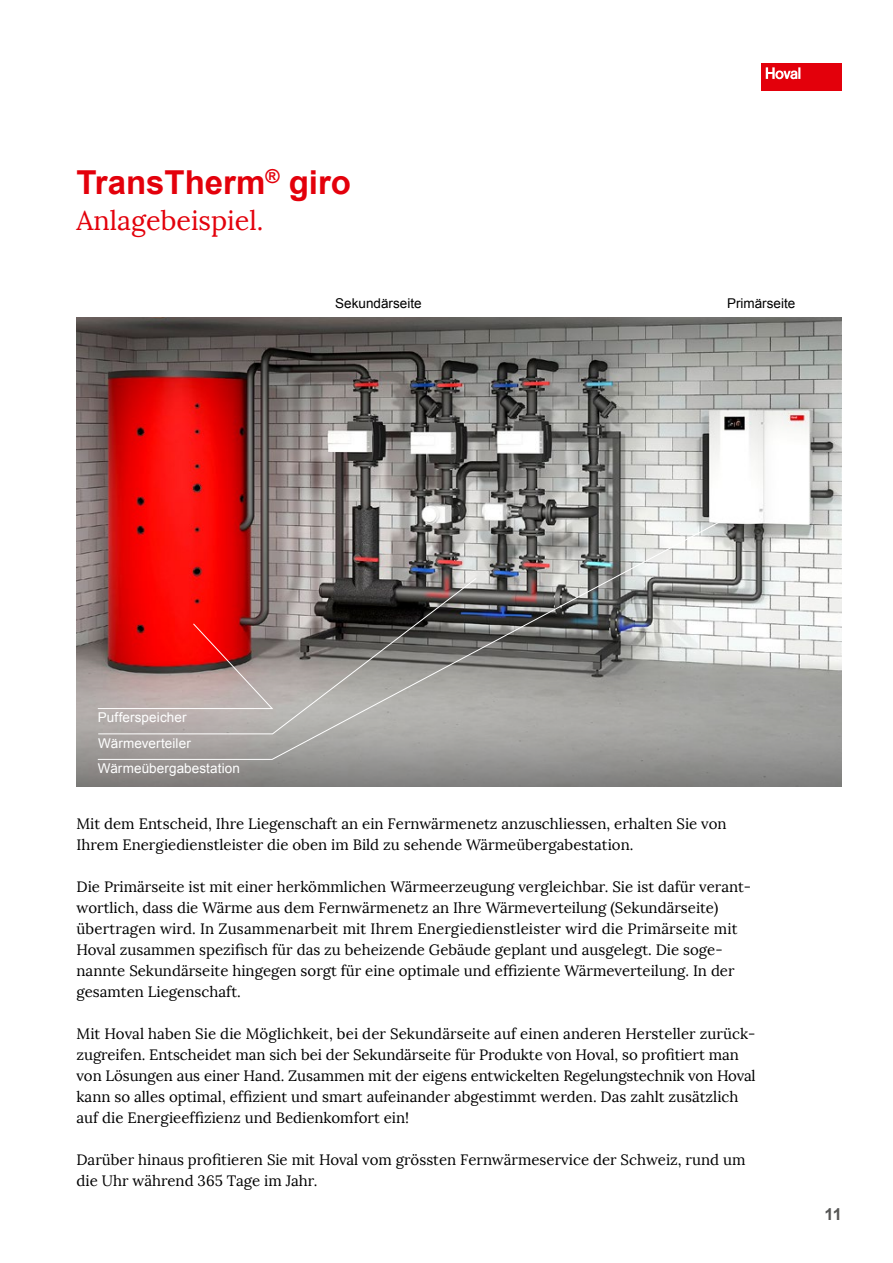
<style>
.page{position:relative;width:893px;height:1263px;background:#fff}
.page>*{position:absolute;margin:0;border:0;box-sizing:border-box;transform-origin:0 0}
.Headline_01{font:700 33px "Arial";color:#e3000b}
.Headline_02{font:27px "Lora";color:#e3000b}
.t1{font:700 16.5px "Arial";color:#565655}
.Lauftext_Lora_Regula{font:15px/21px "Lora";color:#000}
.Schnittbeschreibung{font:13.5px "Arial";letter-spacing:.01em;color:#fff}
.AB_09{font:13.5px "Arial";color:#000}
</style>
<div class="page">
<div style="left:761px;top:63px;width:81px;height:27px;background:#e3000b"></div>
<svg style="left:766px;top:67px;width:34px;height:12px"></svg>
<img style="left:77px;top:317px;width:765px;height:344px">
<svg style="left:77px;top:661px;width:765px;height:126px;background:#939290"></svg>
<svg style="left:97px;top:518px;width:629px;height:242px;background:#a2817f"></svg>
<p class="Headline_01" style="left:77px;top:161px;width:276px">TransTherm<sup>®</sup> giro</p>
<p class="Headline_02" style="left:77px;top:204px;width:188px">Anlagebeispiel.</p>
<p class="AB_09" style="left:335px;top:294px;width:88px">Sekundärseite</p>
<p class="AB_09" style="left:727px;top:294px;width:70px">Primärseite</p>
<p class="Schnittbeschreibung" style="left:98px;top:709px;width:90px">Pufferspeicher</p>
<p class="Schnittbeschreibung" style="left:98px;top:734px;width:94px">Wärmeverteiler</p>
<p class="Schnittbeschreibung" style="left:98px;top:759px;width:144px">Wärmeübergabestation</p>
<p class="Lauftext_Lora_Regula" style="left:77px;top:814px;width:652px">Mit dem Entscheid, Ihre Liegenschaft an ein Fernwärmenetz anzuschliessen, erhalten Sie von<br>Ihrem Energiedienstleister die oben im Bild zu sehende Wärmeübergabestation.</p>
<p class="Lauftext_Lora_Regula" style="left:77px;top:877px;width:674px">Die Primärseite ist mit einer herkömmlichen Wärmeerzeugung vergleichbar. Sie ist dafür verant&shy;wortlich, dass die Wärme aus dem Fernwärmenetz an Ihre Wärmeverteilung (Sekundärseite) übertragen wird. In Zusammenarbeit mit Ihrem Energiedienstleister wird die Primärseite mit Hoval zusammen spezifisch für das zu beheizende Gebäude geplant und ausgelegt. Die soge&shy;nannte Sekundärseite hingegen sorgt für eine optimale und effiziente Wärmeverteilung. In der gesamten Liegenschaft.</p>
<p class="Lauftext_Lora_Regula" style="left:77px;top:1024px;width:681px">Mit Hoval haben Sie die Möglichkeit, bei der Sekundärseite auf einen anderen Hersteller zurück&shy;zugreifen. Entscheidet man sich bei der Sekundärseite für Produkte von Hoval, so profitiert man von Lösungen aus einer Hand. Zusammen mit der eigens entwickelten Regelungstechnik von Hoval kann so alles optimal, effizient und smart aufeinander abgestimmt werden. Das zahlt zusätzlich auf die Energieeffizienz und Bedienkomfort ein!</p>
<p class="Lauftext_Lora_Regula" style="left:77px;top:1150px;width:670px">Darüber hinaus profitieren Sie mit Hoval vom grössten Fernwärmeservice der Schweiz, rund um die Uhr während 365 Tage im Jahr.</p>
<p class="t1" style="left:824px;top:1203px;width:19px">11</p>
</div>
